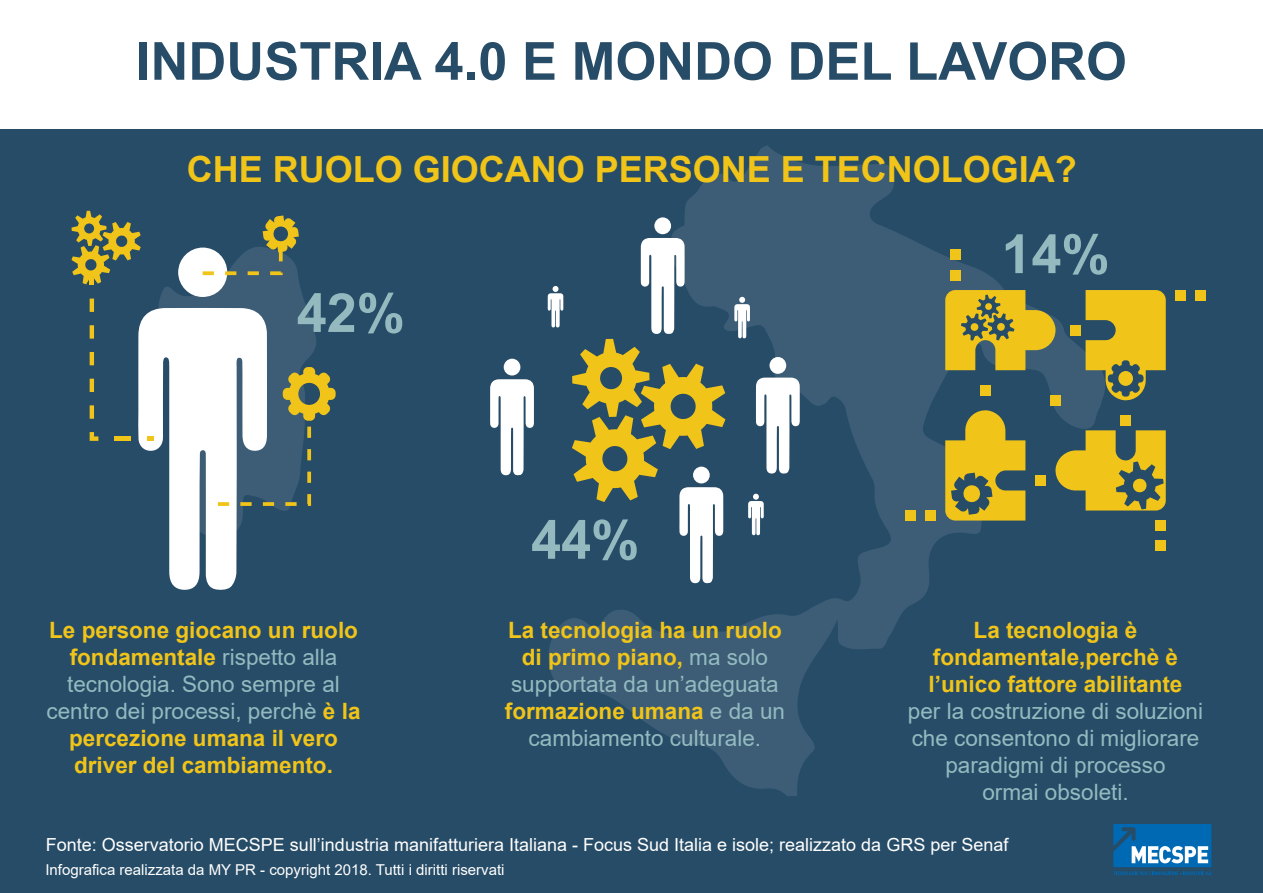
<style>
.page{position:relative;width:1263px;height:893px;background:#fff}
.page>*{position:absolute;margin:0;border:0;box-sizing:border-box;transform-origin:0 0}
.t1{font:700 54px "Arial";color:#94bac0}
.t2{font:700 52.5px "Arial";color:#274c67}
.t3{font:700 36px "Arial";color:#f0c419}
.t4{font:700 22.5px/27px "Arial";color:#f0c419;text-align:center}
.t5{font:22.5px/27px "Arial";color:#94bac0;text-align:center}
.t6{font:18px "Arial";color:#fff}
.t7{font:15px "Arial";color:#fff}
.s1{font-weight:400;color:#94bac0}
.s2{font-weight:700;color:#f0c419}
</style>
<div class="page">
<div style="left:0;top:129px;width:1263px;height:764px;background:#274c67"></div>
<svg style="left:547px;top:145px;width:558px;height:651px"></svg>
<svg style="left:158px;top:247px;width:149px;height:61px;fill:#3c5d75"></svg>
<svg style="left:1113px;top:824px;width:98px;height:51px"></svg>
<div style="left:178px;top:248px;width:49px;height:49px;background:#fff;border-radius:50%"></div>
<svg style="left:71px;top:211px;width:70px;height:74px"></svg>
<hr style="left:90px;top:299px;width:4px;height:13px;background:#f0c419">
<hr style="left:90px;top:325px;width:4px;height:14px;background:#f0c419">
<hr style="left:90px;top:352px;width:4px;height:13px;background:#f0c419">
<hr style="left:90px;top:379px;width:4px;height:13px;background:#f0c419">
<hr style="left:90px;top:405px;width:4px;height:14px;background:#f0c419">
<svg style="left:90px;top:432px;width:8px;height:9px"></svg>
<div style="left:115px;top:436px;width:16px;height:5px;background:#f0c419"></div>
<svg style="left:203px;top:215px;width:96px;height:60px"></svg>
<svg style="left:138px;top:308px;width:198px;height:282px"></svg>
<div style="left:654px;top:217px;width:17px;height:17px;background:#fff;border-radius:50%"></div>
<svg style="left:756px;top:378px;width:44px;height:96px"></svg>
<div style="left:769px;top:357px;width:17px;height:17px;background:#fff;border-radius:50%"></div>
<svg style="left:572px;top:238px;width:153px;height:345px"></svg>
<div style="left:693px;top:467px;width:17px;height:16px;background:#fff;border-radius:50%"></div>
<svg style="left:490px;top:379px;width:44px;height:96px"></svg>
<div style="left:504px;top:359px;width:16px;height:17px;background:#fff;border-radius:50%"></div>
<svg style="left:548px;top:286px;width:15px;height:41px"></svg>
<svg style="left:734px;top:297px;width:16px;height:41px"></svg>
<svg style="left:748px;top:494px;width:16px;height:41px"></svg>
<div style="left:950px;top:250px;width:10px;height:10px;background:#f0c419"></div>
<div style="left:950px;top:270px;width:10px;height:10px;background:#f0c419"></div>
<div style="left:1196px;top:290px;width:10px;height:10px;background:#f0c419"></div>
<div style="left:1176px;top:290px;width:10px;height:10px;background:#f0c419"></div>
<div style="left:925px;top:510px;width:10px;height:11px;background:#f0c419"></div>
<div style="left:1050px;top:395px;width:10px;height:10px;background:#f0c419"></div>
<div style="left:1070px;top:325px;width:10px;height:10px;background:#f0c419"></div>
<div style="left:1035px;top:475px;width:10px;height:10px;background:#f0c419"></div>
<div style="left:1121px;top:415px;width:10px;height:10px;background:#f0c419"></div>
<div style="left:980px;top:385px;width:10px;height:10px;background:#f0c419"></div>
<div style="left:905px;top:510px;width:10px;height:11px;background:#f0c419"></div>
<div style="left:1156px;top:521px;width:10px;height:10px;background:#f0c419"></div>
<div style="left:1156px;top:541px;width:10px;height:10px;background:#f0c419"></div>
<svg style="left:945px;top:290px;width:110px;height:80px"></svg>
<svg style="left:945px;top:409px;width:80px;height:112px"></svg>
<svg style="left:1085px;top:290px;width:81px;height:111px"></svg>
<svg style="left:1054px;top:430px;width:112px;height:80px"></svg>
<h2 class="t2" style="left:136px;top:24px;width:992px">INDUSTRIA 4.0 E MONDO DEL LAVORO</h2>
<h3 class="t3" style="left:187px;top:144px;width:892px">CHE RUOLO GIOCANO PERSONE E TECNOLOGIA?</h3>
<h1 class="t1" style="left:297px;top:275px;width:110px">42%</h1>
<h1 class="t1" style="left:531px;top:502px;width:110px">44%</h1>
<h1 class="t1" style="left:1001px;top:216px;width:110px">14%</h1>
<p class="t4" style="left:47px;top:616px;width:315px">Le persone giocano un ruolo fondamentale <span class="s1">rispetto alla tecnologia. Sono sempre al centro dei processi, perchè</span> è la percezione umana il vero driver del cambiamento.</p>
<p class="t5" style="left:505px;top:616px;width:282px"><span class="s2">La tecnologia ha un ruolo di primo piano,</span> ma solo supportata da un’adeguata <span class="s2">formazione umana</span> e da un cambiamento culturale.</p>
<p class="t4" style="left:929px;top:617px;width:255px">La tecnologia è fondamentale,perchè è l’unico fattore abilitante</p>
<p class="t5" style="left:908px;top:697px;width:297px">per la costruzione di soluzioni che consentono di migliorare paradigmi di processo<br>ormai obsoleti.</p>
<p class="t6" style="left:46px;top:832px;width:964px">Fonte: Osservatorio MECSPE sull’industria manifatturiera Italiana - Focus Sud Italia e isole; realizzato da GRS per Senaf</p>
<p class="t7" style="left:45px;top:859px;width:461px">Infografica realizzata da MY PR - copyright 2018. Tutti i diritti riservati</p>
</div>
